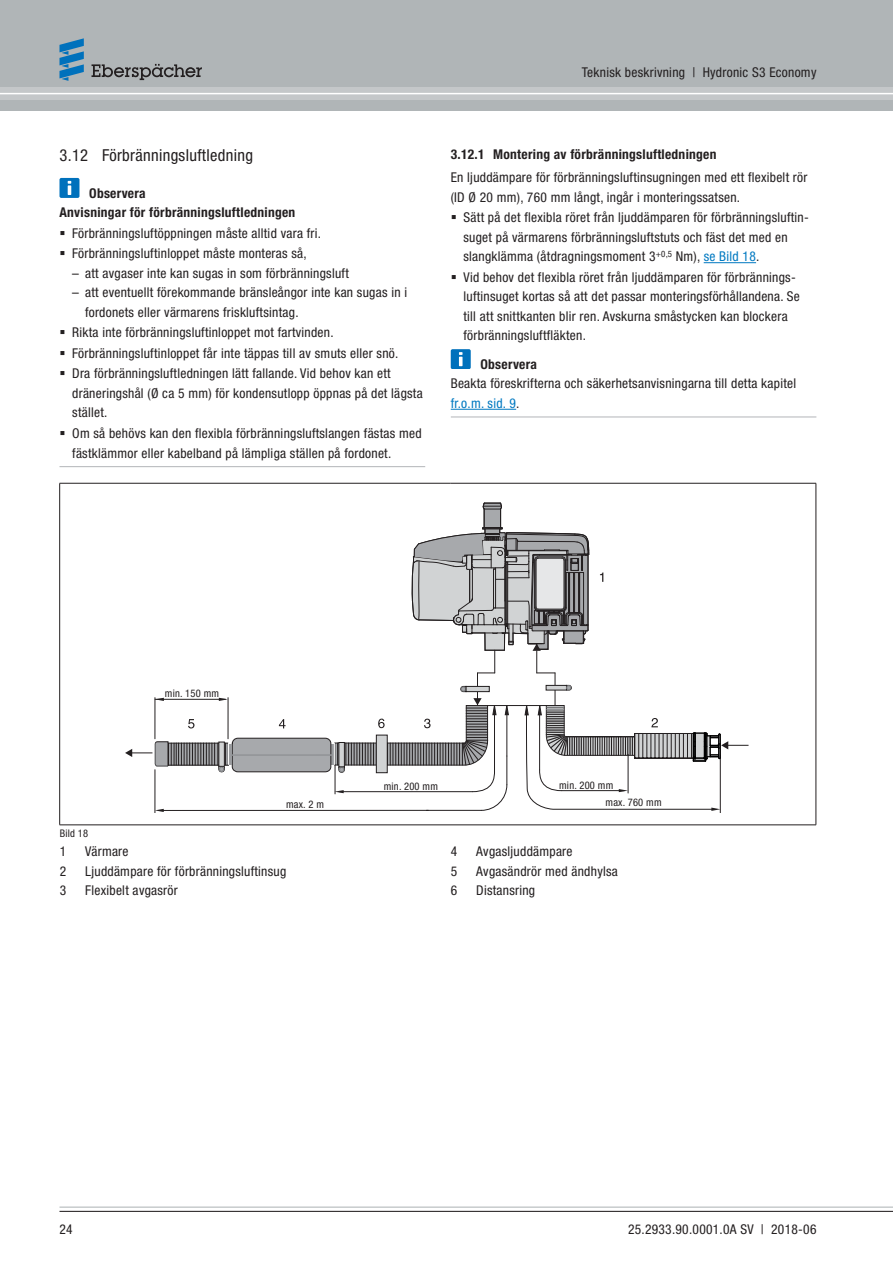
<style>
.page{position:relative;width:893px;height:1263px;background:#fff}
.page>*{position:absolute;margin:0;border:0;box-sizing:border-box;transform-origin:0 0}
.t1{font:condensed 16.5px "Helvetica Neue LTW1 G";letter-spacing:.02em;color:#231f20}
.t2{font:condensed 13.5px/19.6px "Helvetica Neue LTW1 G";letter-spacing:.02em;color:#231f20}
.t3{font:700 condensed 13.5px/19.5px "Helvetica Neue LTW1 G";letter-spacing:.02em;color:#231f20}
.t4{font:condensed 10.5px "Helvetica Neue LTW1 G";letter-spacing:.02em;color:#231f20}
.s1{color:#0079c1}
</style>
<div class="page">
<hr style="left:59px;top:466px;width:366px;height:1px;background:#bbbdc0">
<div style="left:59px;top:178px;width:20px;height:20px;background:#0071bc;border-radius:2px"></div>
<svg style="left:68px;top:181px;width:3px;height:14px"></svg>
<hr style="left:704px;top:262px;width:52px;height:1px;background:#0079c1">
<hr style="left:451px;top:416px;width:365px;height:2px;background:#bbbdc0">
<hr style="left:451px;top:409px;width:65px;height:1px;background:#0079c1">
<div style="left:451px;top:349px;width:20px;height:20px;background:#0071bc;border-radius:2px"></div>
<svg style="left:459px;top:352px;width:3px;height:14px"></svg>
<hr style="left:59px;top:483px;width:392px;height:1px;background:#231f20">
<hr style="left:59px;top:483px;width:1px;height:342px;background:#231f20">
<hr style="left:451px;top:483px;width:365px;height:1px;background:#231f20">
<hr style="left:816px;top:483px;width:1px;height:342px;background:#231f20">
<hr style="left:59px;top:825px;width:757px;height:1px;background:#231f20">
<hr style="left:477px;top:673px;width:1px;height:32px;background:#231f20">
<hr style="left:555px;top:673px;width:1px;height:33px;background:#231f20">
<svg style="left:600px;top:572px;width:3px;height:10px"></svg>
<hr style="left:720px;top:755px;width:1px;height:57px;background:#231f20">
<hr style="left:488px;top:705px;width:58px;height:1px;background:#231f20">
<svg style="left:125px;top:698px;width:384px;height:114px"></svg>
<svg style="left:412px;top:502px;width:177px;height:190px"></svg>
<svg style="left:525px;top:705px;width:223px;height:106px"></svg>
<hr style="left:59px;top:1207px;width:834px;height:1px;background:#b0b5b7">
<hr style="left:59px;top:1211px;width:834px;height:1px;background:#231f20">
<div style="left:0;top:0;width:893px;height:111px;background:#b0b5b7"></div>
<div style="left:0;top:87px;width:893px;height:13px;background:#c4c7c9"></div>
<svg style="left:91px;top:64px;width:111px;height:16px"></svg>
<svg style="left:59px;top:38px;width:25px;height:43px"></svg>
<hr style="left:0;top:93px;width:893px;height:1px;background:#fff">
<p class="t1" style="left:59px;top:149px;width:195px">3.12 Förbränningsluftledning</p>
<p class="t3" style="left:59px;top:184px;width:237px;text-indent:30px">Observera<br>Anvisningar för förbränningsluftledningen</p>
<p class="t2" style="left:72px;top:224px;width:250px;line-height:20.5px">Förbränningsluftöppningen måste alltid vara fri.<br>Förbränningsluftinloppet måste monteras så,</p>
<p class="t2" style="left:72px;top:264px;width:278px">– att avgaser inte kan sugas in som förbränningsluft</p>
<p class="t2" style="left:72px;top:284px;width:336px">– att eventuellt förekommande bränsleångor inte kan sugas in i</p>
<p class="t2" style="left:85px;top:303px;width:215px">fordonets eller värmarens friskluftsintag.</p>
<p class="t2" style="left:72px;top:324px;width:263px">Rikta inte förbränningsluftinloppet mot fartvinden.</p>
<p class="t2" style="left:72px;top:344px;width:328px">Förbränningsluftinloppet får inte täppas till av smuts eller snö.</p>
<p class="t2" style="left:72px;top:365px;width:320px">Dra förbränningsluftledningen lätt fallande. Vid behov kan ett</p>
<p class="t2" style="left:72px;top:384px;width:352px">dräneringshål (Ø ca 5 mm) för kondensutlopp öppnas på det lägsta</p>
<p class="t2" style="left:72px;top:404px;width:37px">stället.</p>
<p class="t2" style="left:72px;top:425px;width:351px">Om så behövs kan den flexibla förbränningsluftslangen fästas med</p>
<p class="t2" style="left:72px;top:444px;width:320px">fästklämmor eller kabelband på lämpliga ställen på fordonet.</p>
<p class="t2" style="left:582px;top:63px;width:236px">Teknisk beskrivning | Hydronic S3 Economy</p>
<p class="t3" style="left:451px;top:145px;width:267px">3.12.1 Montering av förbränningsluftledningen</p>
<p class="t2" style="left:451px;top:169px;width:358px">En ljuddämpare för förbränningsluftinsugningen med ett flexibelt rör (ID Ø 20 mm), 760 mm långt, ingår i monteringssatsen.</p>
<p class="t2" style="left:463px;top:209px;width:347px">Sätt på det flexibla röret från ljuddämparen för förbränningsluftin&shy;suget på värmarens förbränningsluftstuts och fäst det med en slangklämma (åtdragningsmoment 3<sup>+0,5</sup> Nm), <span class="s1">se Bild 18</span>.<br>Vid behov det flexibla röret från ljuddämparen för förbrännings&shy;luftinsuget kortas så att det passar monteringsförhållandena. Se till att snittkanten blir ren. Avskurna småstycken kan blockera förbränningsluftfläkten.</p>
<p class="t3" style="left:480px;top:356px;width:58px">Observera</p>
<p class="t2" style="left:451px;top:375px;width:347px">Beakta föreskrifterna och säkerhetsanvisningarna till detta kapitel <span class="s1">fr.o.m. sid. 9</span>.</p>
<p class="t4" style="left:165px;top:690px;width:56px">min. 150 mm</p>
<p class="t4" style="left:384px;top:782px;width:56px">min. 200 mm</p>
<p class="t4" style="left:559px;top:781px;width:56px">min. 200 mm</p>
<p class="t4" style="left:286px;top:800px;width:39px">max. 2 m</p>
<p class="t4" style="left:605px;top:799px;width:58px">max. 760 mm</p>
<p class="t4" style="left:60px;top:829px;width:30px">Bild 18</p>
<p class="t2" style="left:60px;top:843px;width:8px">1</p>
<p class="t2" style="left:85px;top:843px;width:45px">Värmare</p>
<p class="t2" style="left:60px;top:862px;width:8px">2</p>
<p class="t2" style="left:85px;top:862px;width:203px">Ljuddämpare för förbränningsluftinsug</p>
<p class="t2" style="left:60px;top:882px;width:8px">3</p>
<p class="t2" style="left:85px;top:882px;width:94px">Flexibelt avgasrör</p>
<p class="t2" style="left:451px;top:843px;width:8px">4</p>
<p class="t2" style="left:476px;top:843px;width:98px">Avgasljuddämpare</p>
<p class="t2" style="left:451px;top:862px;width:8px">5</p>
<p class="t2" style="left:476px;top:862px;width:143px">Avgasändrör med ändhylsa</p>
<p class="t2" style="left:451px;top:882px;width:8px">6</p>
<p class="t2" style="left:476px;top:882px;width:60px">Distansring</p>
<p class="t2" style="left:59px;top:1221px;width:15px">24</p>
<p class="t2" style="left:628px;top:1221px;width:190px">25.2933.90.0001.0A SV | 2018-06</p>
</div>
